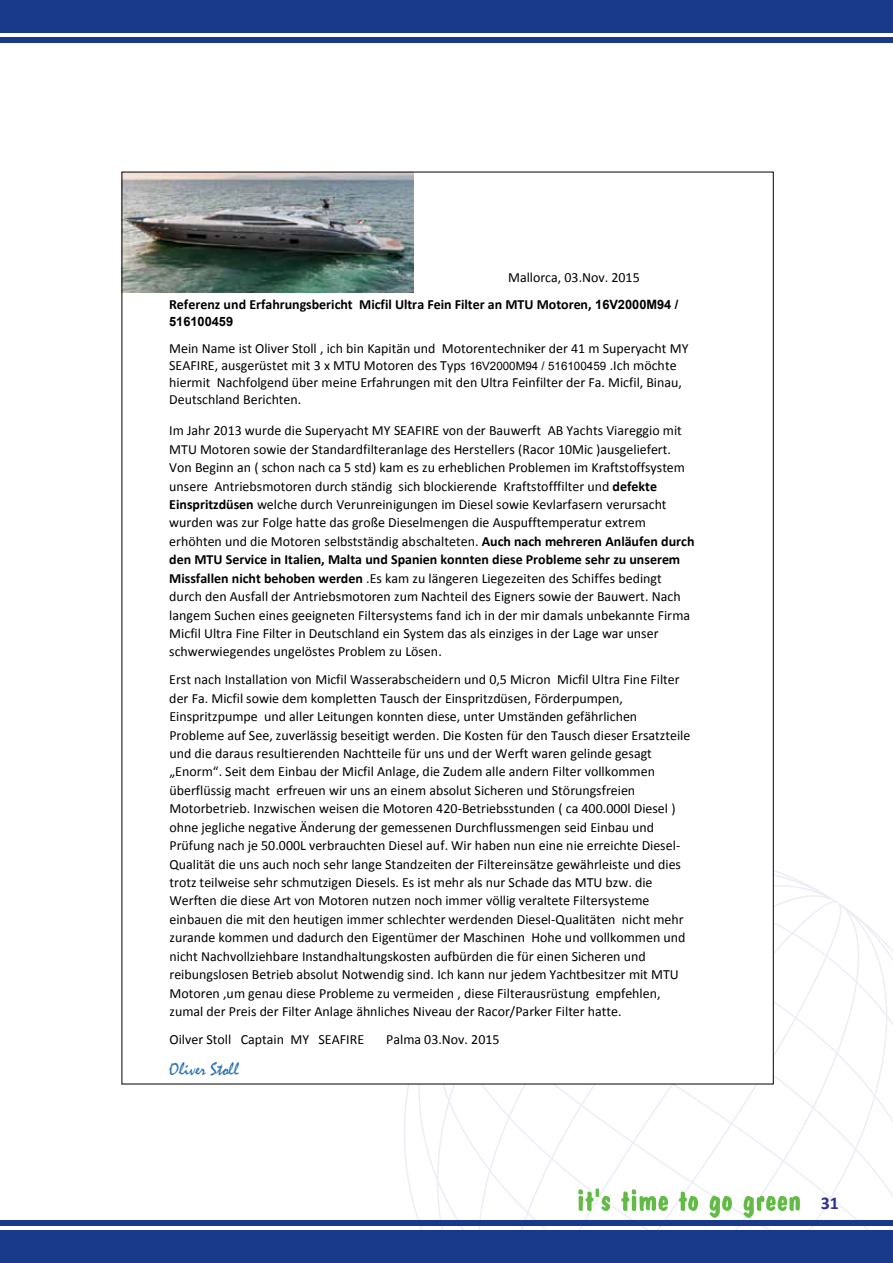
<style>
.page{position:relative;width:893px;height:1263px;background:#fff}
.page>*{position:absolute;margin:0;border:0;box-sizing:border-box;transform-origin:0 0}
.t1{font:18.6px "Mistral";color:#2e74b5}
.t2{font:700 18px "Calibri";color:#2d338d}
.t3{font:13.95px/18.5px "Calibri";color:#000}
.t4{font:700 13.95px/27.8px "Calibri";color:#000}
.t5{font:700 12.9px "Arial";color:#000}
.s1{font-weight:400}
.s2{font-family:"Arial";font-size:12.9px}
.s3{font-family:"Arial";font-size:11.55px}
.s4{font-weight:700}
</style>
<div class="page">
<div style="left:0;top:0;width:893px;height:32px;background:#19398a"></div>
<div style="left:0;top:37px;width:893px;height:6px;background:#19398a"></div>
<svg style="left:404px;top:870px;width:489px;height:360px"></svg>
<svg style="left:709px;top:1195px;width:23px;height:23px"></svg>
<svg style="left:679px;top:1191px;width:19px;height:20px"></svg>
<svg style="left:743px;top:1195px;width:57px;height:23px"></svg>
<svg style="left:578px;top:1188px;width:32px;height:23px"></svg>
<svg style="left:621px;top:1189px;width:47px;height:22px"></svg>
<div style="left:0;top:1230px;width:893px;height:33px;background:#19398a"></div>
<div style="left:0;top:1220px;width:893px;height:6px;background:#19398a"></div>
<div style="left:122px;top:172px;width:651px;height:912px;background:#fff"></div>
<img style="left:124px;top:174px;width:290px;height:119px">
<p class="t4" style="left:169px;top:263px;width:511px;text-indent:339px"><span class="s1">Mallorca, 03.Nov. 2015<br></span>Referenz und Erfahrungsbericht Micfil Ultra Fein Filter an MTU Motoren, <span class="s2">16V2000M94 /</span></p>
<p class="t5" style="left:169px;top:313px;width:65px">516100459</p>
<p class="t3" style="left:169px;top:340px;width:521px;line-height:17.1px">Mein Name ist Oliver Stoll , ich bin Kapitän und Motorentechniker der 41 m Superyacht MY SEAFIRE, ausgerüstet mit 3 x MTU Motoren des Typs <span class="s3">16V2000M94 / 516100459</span> .Ich möchte hiermit Nachfolgend über meine Erfahrungen mit den Ultra Feinfilter der Fa. Micfil, Binau, Deutschland Berichten.</p>
<p class="t3" style="left:169px;top:421px;width:527px">Im Jahr 2013 wurde die Superyacht MY SEAFIRE von der Bauwerft AB Yachts Viareggio mit MTU Motoren sowie der Standardfilteranlage des Herstellers (Racor 10Mic )ausgeliefert.<br>Von Beginn an ( schon nach ca 5 std) kam es zu erheblichen Problemen im Kraftstoffsystem unsere Antriebsmotoren durch ständig sich blockierende Kraftstofffilter und <span class="s4">defekte Einspritzdüsen</span> welche durch Verunreinigungen im Diesel sowie Kevlarfasern verursacht wurden was zur Folge hatte das große Dieselmengen die Auspufftemperatur extrem erhöhten und die Motoren selbstständig abschalteten. <span class="s4">Auch nach mehreren Anläufen durch den MTU Service in Italien, Malta und Spanien konnten diese Probleme sehr zu unserem Missfallen nicht behoben werden</span> .Es kam zu längeren Liegezeiten des Schiffes bedingt durch den Ausfall der Antriebsmotoren zum Nachteil des Eigners sowie der Bauwert. Nach langem Suchen eines geeigneten Filtersystems fand ich in der mir damals unbekannte Firma Micfil Ultra Fine Filter in Deutschland ein System das als einziges in der Lage war unser schwerwiegendes ungelöstes Problem zu Lösen.</p>
<p class="t3" style="left:169px;top:670px;width:523px">Erst nach Installation von Micfil Wasserabscheidern und 0,5 Micron Micfil Ultra Fine Filter der Fa. Micfil sowie dem kompletten Tausch der Einspritzdüsen, Förderpumpen, Einspritzpumpe und aller Leitungen konnten diese, unter Umständen gefährlichen Probleme auf See, zuverlässig beseitigt werden. Die Kosten für den Tausch dieser Ersatzteile und die daraus resultierenden Nachtteile für uns und der Werft waren gelinde gesagt „Enorm“. Seit dem Einbau der Micfil Anlage, die Zudem alle andern Filter vollkommen überflüssig macht erfreuen wir uns an einem absolut Sicheren und Störungsfreien Motorbetrieb. Inzwischen weisen die Motoren 420-Betriebsstunden ( ca 400.000l Diesel ) ohne jegliche negative Änderung der gemessenen Durchflussmengen seid Einbau und Prüfung nach je 50.000L verbrauchten Diesel auf. Wir haben nun eine nie erreichte Diesel-Qualität die uns auch noch sehr lange Standzeiten der Filtereinsätze gewährleiste und dies trotz teilweise sehr schmutzigen Diesels. Es ist mehr als nur Schade das MTU bzw. die Werften die diese Art von Motoren nutzen noch immer völlig veraltete Filtersysteme einbauen die mit den heutigen immer schlechter werdenden Diesel-Qualitäten nicht mehr zurande kommen und dadurch den Eigentümer der Maschinen Hohe und vollkommen und nicht Nachvollziehbare Instandhaltungskosten aufbürden die für einen Sicheren und reibungslosen Betrieb absolut Notwendig sind. Ich kann nur jedem Yachtbesitzer mit MTU Motoren ,um genau diese Probleme zu vermeiden , diese Filterausrüstung empfehlen, zumal der Preis der Filter Anlage ähnliches Niveau der Racor/Parker Filter hatte.</p>
<p class="t3" style="left:169px;top:1030px;width:196px">Oilver Stoll Captain MY SEAFIRE</p>
<p class="t3" style="left:386px;top:1030px;width:115px">Palma 03.Nov. 2015</p>
<h1 class="t1" style="left:169px;top:1058px;width:71px">Oliver Stoll</h1>
<p class="t2" style="left:821px;top:1190px;width:20px">31</p>
</div>
